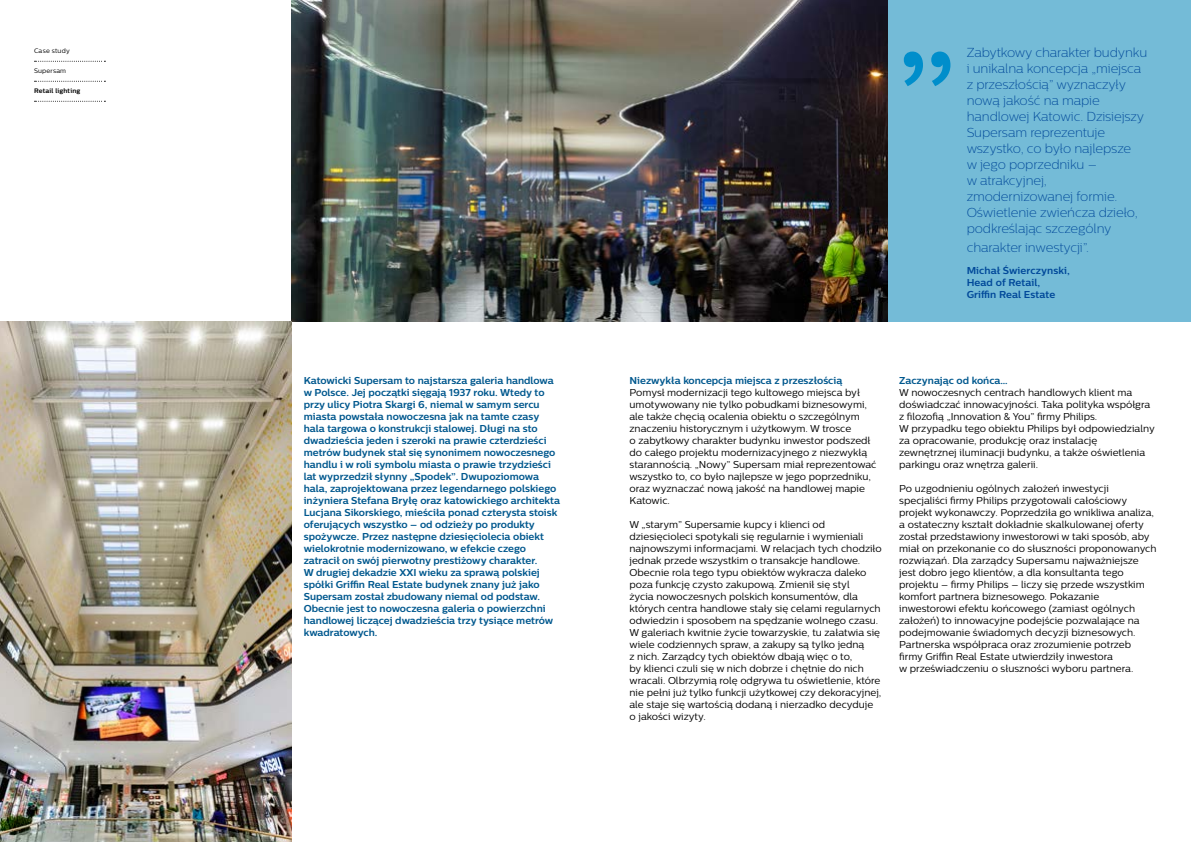
<style>
.page{position:relative;width:1191px;height:842px;background:#fff}
.page>*{position:absolute;margin:0;border:0;box-sizing:border-box;transform-origin:0 0}
.t1{font:13px/16px "Centrale Sans X Light";letter-spacing:-.01em;color:#01499a}
.t2{font:10px/12px "Centrale Sans";color:#000}
.t3{font:700 10px/12px "Centrale Sans";color:#00588e}
.t4{font:700 10px/12px "Centrale Sans";letter-spacing:.01em;color:#01499a}
.t5{font:6.5px "Centrale Sans";letter-spacing:.03em;color:#000}
.t6{font:700 6.5px "Centrale Sans";letter-spacing:.025em;color:#000}
</style>
<div class="page">
<div style="left:887px;top:0;width:304px;height:322px;background:#74bbd7"></div>
<svg style="left:35px;top:61px;width:70px;height:1px"></svg>
<svg style="left:35px;top:81px;width:70px;height:1px"></svg>
<svg style="left:35px;top:101px;width:70px;height:1px"></svg>
<img style="left:292px;top:0;width:595px;height:322px">
<svg style="left:903px;top:52px;width:47px;height:34px"></svg>
<img style="left:0;top:322px;width:292px;height:520px">
<p class="t5" style="left:34px;top:47px;width:37px">Case study</p>
<p class="t5" style="left:34px;top:67px;width:34px">Supersam</p>
<p class="t6" style="left:34px;top:87px;width:48px">Retail lighting</p>
<p class="t3" style="left:304px;top:374px;width:258px">Katowicki Supersam to najstarsza galeria handlowa w Polsce. Jej początki sięgają 1937 roku. Wtedy to przy ulicy Piotra Skargi 6, niemal w samym sercu miasta powstała nowoczesna jak na tamte czasy hala targowa o konstrukcji stalowej. Długi na sto dwadzieścia jeden i szeroki na prawie czterdzieści metrów budynek stał się synonimem nowoczesnego handlu i w roli symbolu miasta o prawie trzydzieści lat wyprzedził słynny „Spodek”. Dwupoziomowa hala, zaprojektowana przez legendarnego polskiego inżyniera Stefana Bryłę oraz katowickiego architekta Lucjana Sikorskiego, mieściła ponad czterysta stoisk oferujących wszystko – od odzieży po produkty spożywcze. Przez następne dziesięciolecia obiekt wielokrotnie modernizowano, w efekcie czego zatracił on swój pierwotny prestiżowy charakter.<br>W drugiej dekadzie XXI wieku za sprawą polskiej spółki Griffin Real Estate budynek znany już jako Supersam został zbudowany niemal od podstaw.<br>Obecnie jest to nowoczesna galeria o powierzchni handlowej liczącej dwadzieścia trzy tysiące metrów kwadratowych.</p>
<p class="t1" style="left:966px;top:44px;width:182px">Zabytkowy charakter budynku i unikalna koncepcja „miejsca z przeszłością” wyznaczyły nową jakość na mapie handlowej Katowic. Dzisiejszy<br>Supersam reprezentuje wszystko, co było najlepsze<br>w jego poprzedniku –<br>w atrakcyjnej, zmodernizowanej formie.<br>Oświetlenie zwieńcza dzieło, podkreślając szczególny</p>
<h1 class="t1" style="left:966px;top:239px;width:124px">charakter inwestycji”.</h1>
<p class="t4" style="left:966px;top:264px;width:105px">Michał Świerczynski,<br>Head of Retail,<br>Griffin Real Estate</p>
<p class="t3" style="left:629px;top:374px;width:214px">Niezwykła koncepcja miejsca z przeszłością</p>
<p class="t2" style="left:629px;top:386px;width:248px">Pomysł modernizacji tego kultowego miejsca był umotywowany nie tylko pobudkami biznesowymi, ale także chęcią ocalenia obiektu o szczególnym znaczeniu historycznym i użytkowym. W trosce<br>o zabytkowy charakter budynku inwestor podszedł do całego projektu modernizacyjnego z niezwykłą starannością. „Nowy” Supersam miał reprezentować wszystko to, co było najlepsze w jego poprzedniku, oraz wyznaczać nową jakość na handlowej mapie Katowic.</p>
<p class="t2" style="left:629px;top:518px;width:254px">W „starym” Supersamie kupcy i klienci od dziesięcioleci spotykali się regularnie i wymieniali najnowszymi informacjami. W relacjach tych chodziło jednak przede wszystkim o transakcje handlowe.<br>Obecnie rola tego typu obiektów wykracza daleko poza funkcję czysto zakupową. Zmienił się styl<br>życia nowoczesnych polskich konsumentów, dla których centra handlowe stały się celami regularnych odwiedzin i sposobem na spędzanie wolnego czasu.<br>W galeriach kwitnie życie towarzyskie, tu załatwia się wiele codziennych spraw, a zakupy są tylko jedną<br>z nich. Zarządcy tych obiektów dbają więc o to,<br>by klienci czuli się w nich dobrze i chętnie do nich wracali. Olbrzymią rolę odgrywa tu oświetlenie, które nie pełni już tylko funkcji użytkowej czy dekoracyjnej, ale staje się wartością dodaną i nierzadko decyduje o jakości wizyty.</p>
<p class="t3" style="left:899px;top:374px;width:110px">Zaczynając od końca…</p>
<p class="t2" style="left:899px;top:386px;width:257px">W nowoczesnych centrach handlowych klient ma doświadczać innowacyjności. Taka polityka współgra z filozofią „Innovation &amp; You” firmy Philips.<br>W przypadku tego obiektu Philips był odpowiedzialny za opracowanie, produkcję oraz instalację zewnętrznej iluminacji budynku, a także oświetlenia parkingu oraz wnętrza galerii.</p>
<p class="t2" style="left:899px;top:482px;width:259px">Po uzgodnieniu ogólnych założeń inwestycji specjaliści firmy Philips przygotowali całościowy projekt wykonawczy. Poprzedziła go wnikliwa analiza, a ostateczny kształt dokładnie skalkulowanej oferty został przedstawiony inwestorowi w taki sposób, aby miał on przekonanie co do słuszności proponowanych rozwiązań. Dla zarządcy Supersamu najważniejsze jest dobro jego klientów, a dla konsultanta tego projektu – firmy Philips – liczy się przede wszystkim komfort partnera biznesowego. Pokazanie inwestorowi efektu końcowego (zamiast ogólnych założeń) to innowacyjne podejście pozwalające na podejmowanie świadomych decyzji biznesowych.<br>Partnerska współpraca oraz zrozumienie potrzeb firmy Griffin Real Estate utwierdziły inwestora<br>w przeświadczeniu o słuszności wyboru partnera.</p>
</div>
